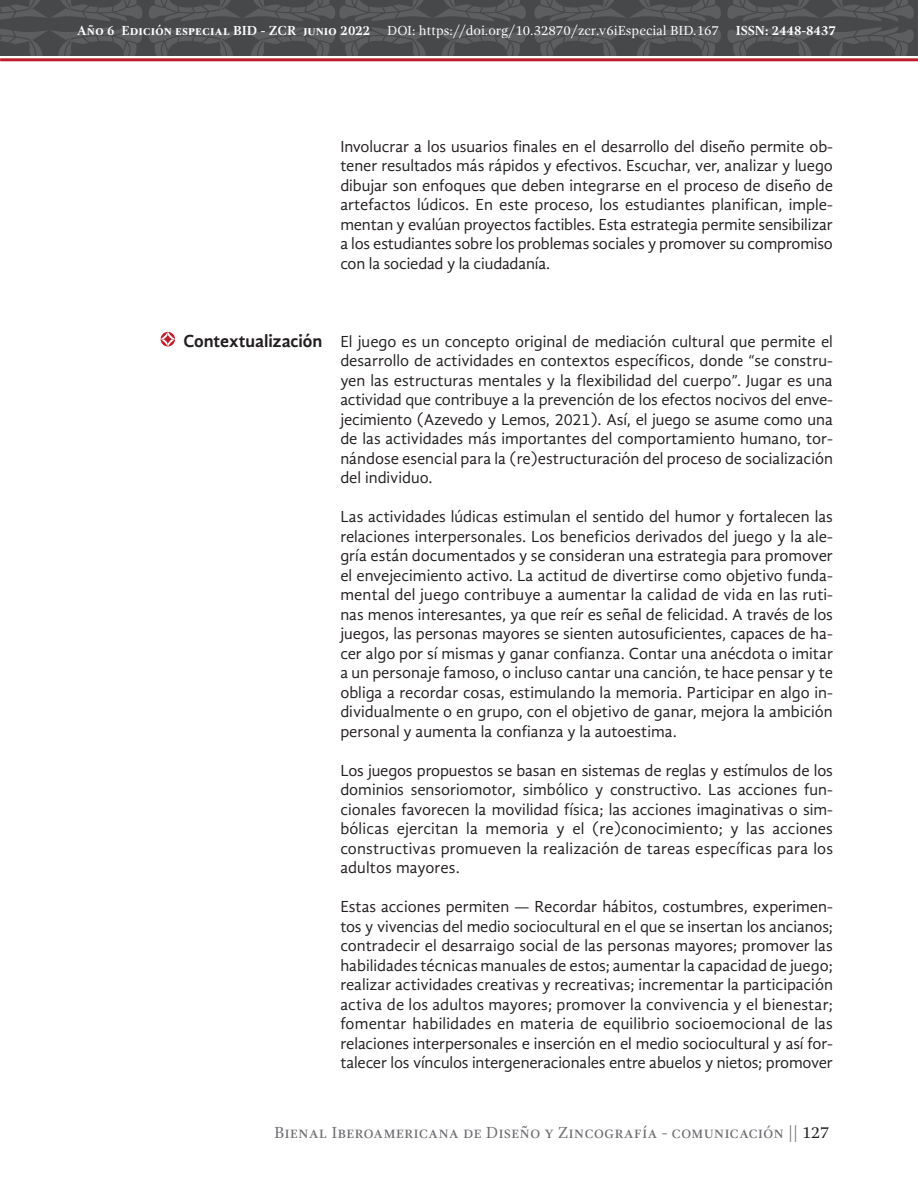
<style>
.page{position:relative;width:918px;height:1188px;background:#fff}
.page>*{position:absolute;margin:0;border:0;box-sizing:border-box;transform-origin:0 0}
.ENCABEZADO_2{font:700 18px "Gandhi Sans";letter-spacing:-.005em;color:#231f20}
.CUERPO{font:16.5px/19.5px "Gandhi Sans";color:#231f20;text-align:justify}
.t1{font:16.5px "Gandhi Serif";color:#6c6d70}
.t2{font:13.5px "Gandhi Serif";color:#fff}
.s1{font-weight:700}
.s2{color:#231f20}
</style>
<div class="page">
<hr style="left:0;top:58px;width:918px;height:3px;background:#be1d2c">
<svg style="left:0;top:0;width:527px;height:56px;background:#4e5052"></svg>
<svg style="left:533px;top:0;width:382px;height:56px;background:#4e5052"></svg>
<svg style="left:161px;top:332px;width:14px;height:14px"></svg>
<p class="t2" style="left:77px;top:23px;width:761px"><span class="s1">Año 6 Edición especial BID - ZCR junio 2022</span> DOI: https://doi.org/10.32870/zcr.v6iEspecial BID.167 <span class="s1">ISSN: 2448-8437</span></p>
<p class="CUERPO" style="left:340px;top:136px;width:494px">Involucrar a los usuarios finales en el desarrollo del diseño permite ob&shy;tener resultados más rápidos y efectivos. Escuchar, ver, analizar y luego dibujar son enfoques que deben integrarse en el proceso de diseño de artefactos lúdicos. En este proceso, los estudiantes planifican, imple&shy;mentan y evalúan proyectos factibles. Esta estrategia permite sensibilizar a los estudiantes sobre los problemas sociales y promover su compromiso con la sociedad y la ciudadanía.</p>
<p class="ENCABEZADO_2" style="left:183px;top:330px;width:140px">Contextualización</p>
<p class="CUERPO" style="left:340px;top:331px;width:494px">El juego es un concepto original de mediación cultural que permite el desarrollo de actividades en contextos específicos, donde “se constru&shy;yen las estructuras mentales y la flexibilidad del cuerpo”. Jugar es una actividad que contribuye a la prevención de los efectos nocivos del enve&shy;jecimiento (Azevedo y Lemos, 2021). Así, el juego se asume como una de las actividades más importantes del comportamiento humano, tor&shy;nándose esencial para la (re)estructuración del proceso de socialización del individuo.</p>
<p class="CUERPO" style="left:340px;top:507px;width:494px">Las actividades lúdicas estimulan el sentido del humor y fortalecen las relaciones interpersonales. Los beneficios derivados del juego y la ale&shy;gría están documentados y se consideran una estrategia para promover el envejecimiento activo. La actitud de divertirse como objetivo funda&shy;mental del juego contribuye a aumentar la calidad de vida en las ruti&shy;nas menos interesantes, ya que reír es señal de felicidad. A través de los juegos, las personas mayores se sienten autosuficientes, capaces de ha&shy;cer algo por sí mismas y ganar confianza. Contar una anécdota o imitar a un personaje famoso, o incluso cantar una canción, te hace pensar y te obliga a recordar cosas, estimulando la memoria. Participar en algo in&shy;dividualmente o en grupo, con el objetivo de ganar, mejora la ambición personal y aumenta la confianza y la autoestima.</p>
<p class="CUERPO" style="left:340px;top:760px;width:494px">Los juegos propuestos se basan en sistemas de reglas y estímulos de los dominios sensoriomotor, simbólico y constructivo. Las acciones fun&shy;cionales favorecen la movilidad física; las acciones imaginativas o sim&shy;bólicas ejercitan la memoria y el (re)conocimiento; y las acciones constructivas promueven la realización de tareas específicas para los adultos mayores.</p>
<p class="CUERPO" style="left:340px;top:897px;width:494px">Estas acciones permiten — Recordar hábitos, costumbres, experimen&shy;tos y vivencias del medio sociocultural en el que se insertan los ancianos; contradecir el desarraigo social de las personas mayores; promover las habilidades técnicas manuales de estos; aumentar la capacidad de juego; realizar actividades creativas y recreativas; incrementar la participación activa de los adultos mayores; promover la convivencia y el bienestar; fomentar habilidades en materia de equilibrio socioemocional de las relaciones interpersonales e inserción en el medio sociocultural y así for&shy;talecer los vínculos intergeneracionales entre abuelos y nietos; promover</p>
<p class="t1" style="left:274px;top:1124px;width:557px">Bienal Iberoamericana de Diseño y Zincografía - comunicación || <span class="s2">127</span></p>
</div>
